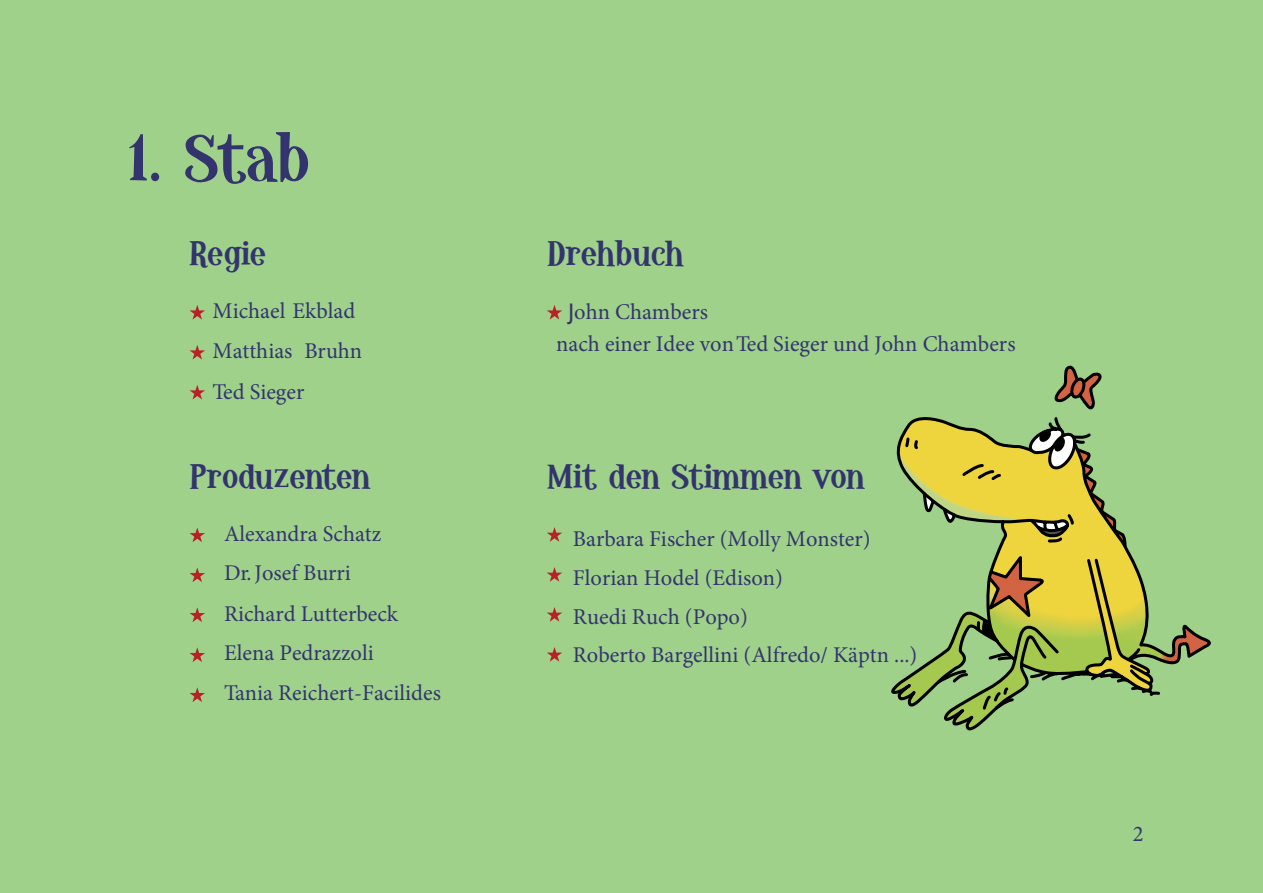
<style>
.page{position:relative;width:1263px;height:893px;background:#9fd18b}
.page>*{position:absolute;margin:0;border:0;box-sizing:border-box;transform-origin:0 0}
.t1{font:58.5px "Hopeless Heart";color:#33346e}
.t2{font:30px "Hopeless Heart";letter-spacing:-.035em;color:#33346e}
.t3{font:22.65px "Minion Pro";color:#33346e}
.t4{font:22.5px/39.9px "Minion Pro";color:#33346e}
.s1{font-family:"Gill Sans"}
.s2{font-size:22.5px}
</style>
<div class="page">
<svg style="left:189px;top:305px;width:16px;height:15px"></svg>
<svg style="left:189px;top:345px;width:16px;height:15px"></svg>
<svg style="left:189px;top:385px;width:16px;height:14px"></svg>
<svg style="left:189px;top:527px;width:16px;height:15px"></svg>
<svg style="left:189px;top:567px;width:16px;height:15px"></svg>
<svg style="left:189px;top:607px;width:16px;height:15px"></svg>
<svg style="left:189px;top:647px;width:16px;height:15px"></svg>
<svg style="left:189px;top:687px;width:16px;height:15px"></svg>
<svg style="left:547px;top:305px;width:15px;height:15px"></svg>
<svg style="left:547px;top:527px;width:15px;height:15px"></svg>
<svg style="left:547px;top:567px;width:15px;height:15px"></svg>
<svg style="left:547px;top:607px;width:15px;height:15px"></svg>
<svg style="left:547px;top:647px;width:15px;height:15px"></svg>
<svg style="left:891px;top:365px;width:320px;height:366px"></svg>
<h1 class="t1" style="left:128px;top:119px;width:186px">1. Stab</h1>
<h2 class="t2" style="left:189px;top:234px;width:79px">Regie</h2>
<p class="t4" style="left:213px;top:291px;width:151px">Michael Ekblad<br>Matthias Bruhn<br>Ted Sieger</p>
<h2 class="t2" style="left:189px;top:457px;width:182px">Produzenten</h2>
<p class="t4" style="left:224px;top:513px;width:218px">Alexandra Schatz<br>Dr. Josef Burri<br>Richard Lutterbeck<br>Elena Pedrazzoli<br>Tania Reichert-Facilides</p>
<h2 class="t2" style="left:547px;top:234px;width:139px">Drehbuch</h2>
<p class="t4" style="left:556px;top:296px;width:461px;line-height:31.8px;text-indent:12px"><span class="s1">J</span>ohn Chambers<br>nach einer Idee von Ted Sieger und John Chambers</p>
<h2 class="t2" style="left:547px;top:456px;width:320px">Mit den Stimmen von</h2>
<p class="t4" style="left:573px;top:520px;width:299px;line-height:38.5px">Barbara Fischer (Molly Monster)<br>Florian Hodel (Edison)</p>
<p class="t3" style="left:573px;top:601px;width:176px">Ruedi Ruch <span class="s2">(Popo)</span></p>
<p class="t4" style="left:573px;top:635px;width:346px">Roberto Bargellini (Alfredo/ Käptn ...)</p>
<p class="t4" style="left:1133px;top:814px;width:12px">2</p>
</div>
